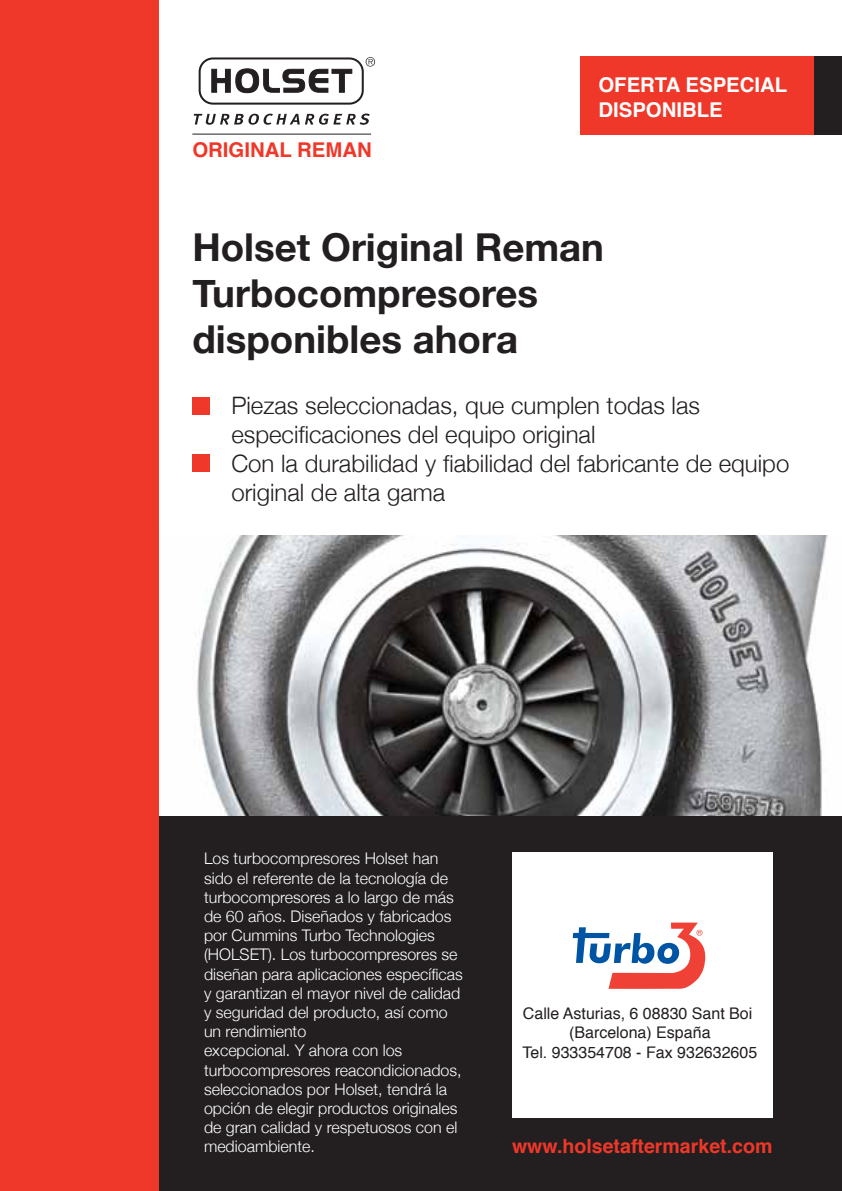
<style>
.page{position:relative;width:842px;height:1191px;background:#fff}
.page>*{position:absolute;margin:0;border:0;box-sizing:border-box;transform-origin:0 0}
.t1{font:700 38.4px/46px "Helvetica Neue";color:#231f20}
.t2{font:300 24px/28.8px "Helvetica Neue";color:#231f20}
.t3{font:700 20.4px/24.4px "Helvetica";color:#fff}
.t4{font:700 20.4px "Helvetica";color:#ef3829}
.t5{font:700 19.6px "Helvetica";color:#ef3829}
.t6{font:300 16px/19.2px "Helvetica Neue";color:#fff}
.t7{font:16px/19.2px "Helvetica";color:#231f20;text-align:center}
</style>
<div class="page">
<div style="left:0;top:815px;width:842px;height:376px;background:#231f20"></div>
<div style="left:512px;top:853px;width:260px;height:265px;background:#fff"></div>
<img style="left:197px;top:535px;width:631px;height:280px">
<div style="left:0;top:0;width:159px;height:1191px;background:#ef3829"></div>
<div style="left:199px;top:57px;width:165px;height:48px;border:2px solid #231f20;border-radius:13px"></div>
<svg style="left:211px;top:68px;width:142px;height:26px"></svg>
<svg style="left:194px;top:114px;width:176px;height:11px"></svg>
<svg style="left:366px;top:57px;width:9px;height:10px"></svg>
<hr style="left:192px;top:134px;width:179px;height:1px;background:#231f20">
<div style="left:581px;top:57px;width:261px;height:78px;background:#ef3829"></div>
<div style="left:814px;top:57px;width:28px;height:78px;background:#231f20"></div>
<div style="left:192px;top:397px;width:17px;height:17px;background:#ef3829"></div>
<div style="left:192px;top:455px;width:17px;height:17px;background:#ef3829"></div>
<svg style="left:573px;top:922px;width:133px;height:66px"></svg>
<p class="t4" style="left:192px;top:133px;width:181px">ORIGINAL REMAN</p>
<p class="t3" style="left:598px;top:73px;width:190px">OFERTA ESPECIAL<br>DISPONIBLE</p>
<h1 class="t1" style="left:192px;top:225px;width:413px">Holset Original Reman<br>Turbocompresores disponibles ahora</h1>
<h2 class="t2" style="left:231px;top:390px;width:559px">Piezas seleccionadas, que cumplen todas las especificaciones del equipo original<br>Con la durabilidad y fiabilidad del fabricante de equipo original de alta gama</h2>
<p class="t6" style="left:204px;top:848px;width:260px">Los turbocompresores Holset han sido el referente de la tecnología de turbocompresores a lo largo de más de 60 años. Diseñados y fabricados por Cummins Turbo Technologies (HOLSET). Los turbocompresores se diseñan para aplicaciones específicas y garantizan el mayor nivel de calidad y seguridad del producto, así como un rendimiento<br>excepcional. Y ahora con los turbocompresores reacondicionados, seleccionados por Holset, tendrá la opción de elegir productos originales de gran calidad y respetuosos con el medioambiente.</p>
<p class="t7" style="left:522px;top:1004px;width:236px">Calle Asturias, 6 08830 Sant Boi (Barcelona) España<br>Tel. 933354708 - Fax 932632605</p>
<p class="t5" style="left:512px;top:1130px;width:262px">www.holsetaftermarket.com</p>
</div>
